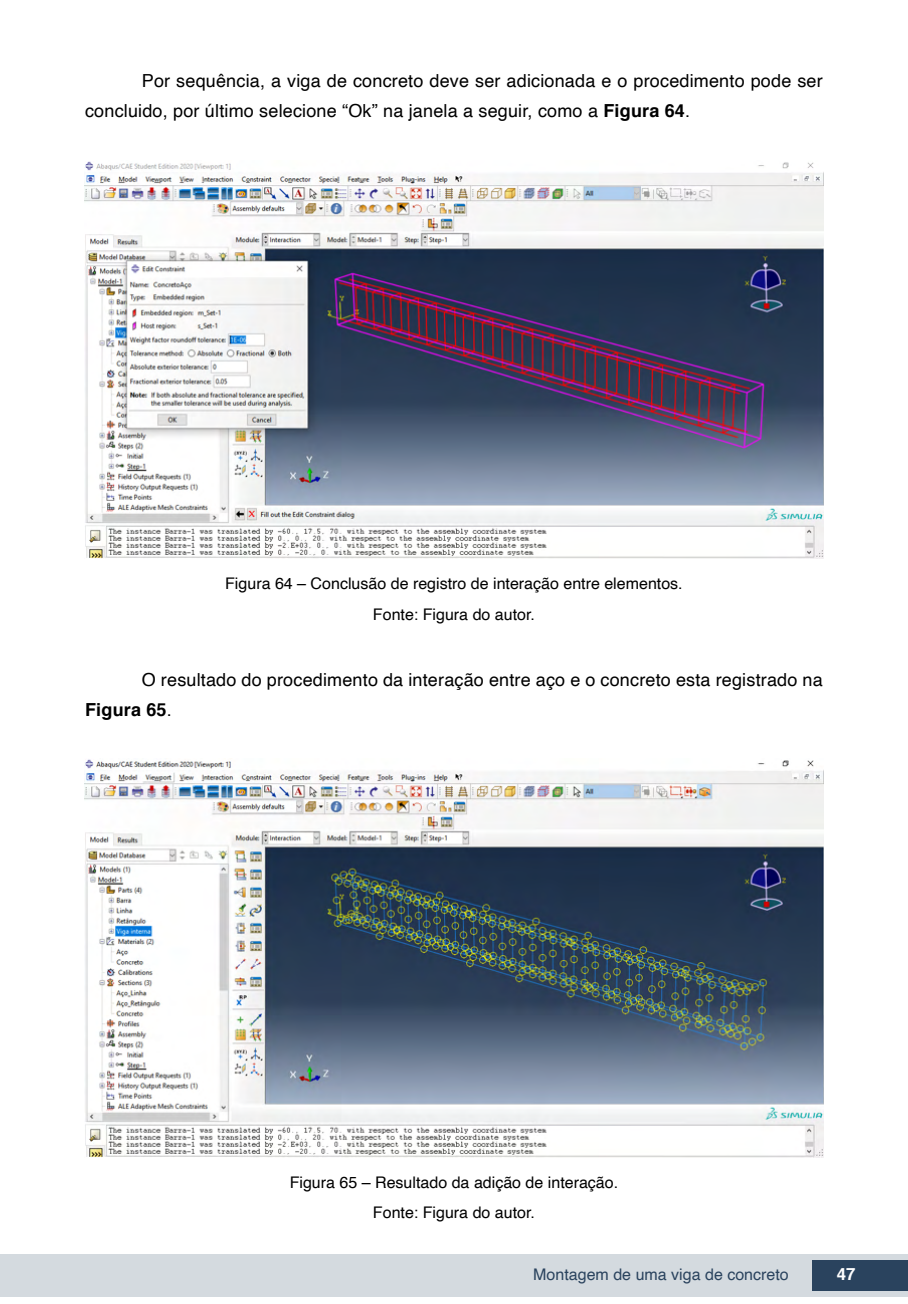
<style>
.page{position:relative;width:908px;height:1304px;background:#fff}
.page>*{position:absolute;margin:0;border:0;box-sizing:border-box;transform-origin:0 0}
.txt{font:18px/30px "Helvetica";letter-spacing:.01em;color:#000}
.t1{font:700 16.8px "Helvetica";color:#fff}
.imagens_graf_tab{font:16px "Helvetica";color:#000}
.t2{font:16px "Helvetica";color:#2a435e}
.s1{font-weight:700}
</style>
<div class="page">
<div style="left:0;top:1254px;width:906px;height:43px;background:#d4dadf"></div>
<div style="left:812px;top:1261px;width:95px;height:30px;background:#2a435e"></div>
<img style="left:85px;top:161px;width:738px;height:398px">
<img style="left:85px;top:759px;width:738px;height:398px">
<p class="txt" style="left:85px;top:66px;width:738px;text-indent:57px">Por sequência, a viga de concreto deve ser adicionada e o procedimento pode ser concluido, por último selecione “Ok” na janela a seguir, como a <span class="s1">Figura 64</span>.</p>
<p class="imagens_graf_tab" style="left:225px;top:571px;width:459px">Figura 64 – Conclusão de registro de interação entre elementos.</p>
<p class="imagens_graf_tab" style="left:373px;top:602px;width:163px">Fonte: Figura do autor.</p>
<p class="txt" style="left:85px;top:665px;width:738px;text-indent:57px">O resultado do procedimento da interação entre aço e o concreto esta registrado na<br><span class="s1">Figura 65</span>.</p>
<p class="imagens_graf_tab" style="left:289px;top:1170px;width:330px">Figura 65 – Resultado da adição de interação.</p>
<p class="imagens_graf_tab" style="left:373px;top:1200px;width:163px">Fonte: Figura do autor.</p>
<p class="t2" style="left:533px;top:1262px;width:257px">Montagem de uma viga de concreto</p>
<p class="t1" style="left:836px;top:1261px;width:20px">47</p>
</div>
